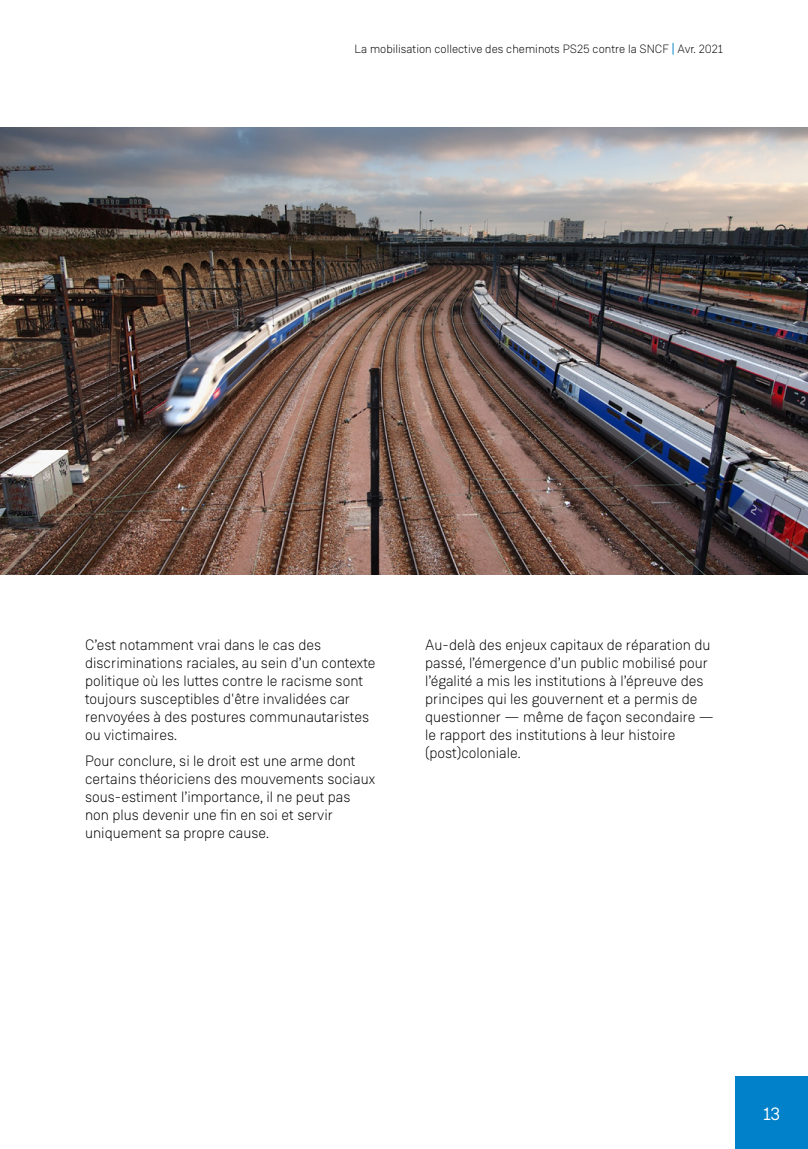
<style>
.page{position:relative;width:808px;height:1149px;background:#fff}
.page>*{position:absolute;margin:0;border:0;box-sizing:border-box;transform-origin:0 0}
.t1{font:18px "Weissenhof Grotesk";color:#fff}
.t2{font:300 15px/18px "Weissenhof Grotesk";color:#000}
.t3{font:300 12px "Weissenhof Grotesk";color:#000}
.s1{font-weight:400;color:#0081c9}
</style>
<div class="page">
<div style="left:736px;top:1076px;width:72px;height:72px;background:#0081c9"></div>
<img style="left:0;top:128px;width:808px;height:446px">
<p class="t3" style="left:355px;top:42px;width:370px">La mobilisation collective des cheminots PS25 contre la SNCF <span class="s1">|</span> Avr. 2021</p>
<h6 class="t2" style="left:85px;top:635px;width:292px">C’est notamment vrai dans le cas des discriminations raciales, au sein d’un contexte politique où les luttes contre le racisme sont toujours susceptibles d'être invalidées car renvoyées à des postures communautaristes ou victimaires.</h6>
<h6 class="t2" style="left:85px;top:751px;width:291px">Pour conclure, si le droit est une arme dont certains théoriciens des mouvements sociaux sous-estiment l’importance, il ne peut pas non plus devenir une fin en soi et servir uniquement sa propre cause.</h6>
<h6 class="t2" style="left:425px;top:635px;width:290px">Au-delà des enjeux capitaux de réparation du passé, l’émergence d’un public mobilisé pour l’égalité a mis les institutions à l’épreuve des principes qui les gouvernent et a permis de questionner — même de façon secondaire — le rapport des institutions à leur histoire (post)coloniale.</h6>
<p class="t1" style="left:763px;top:1102px;width:18px">13</p>
</div>
